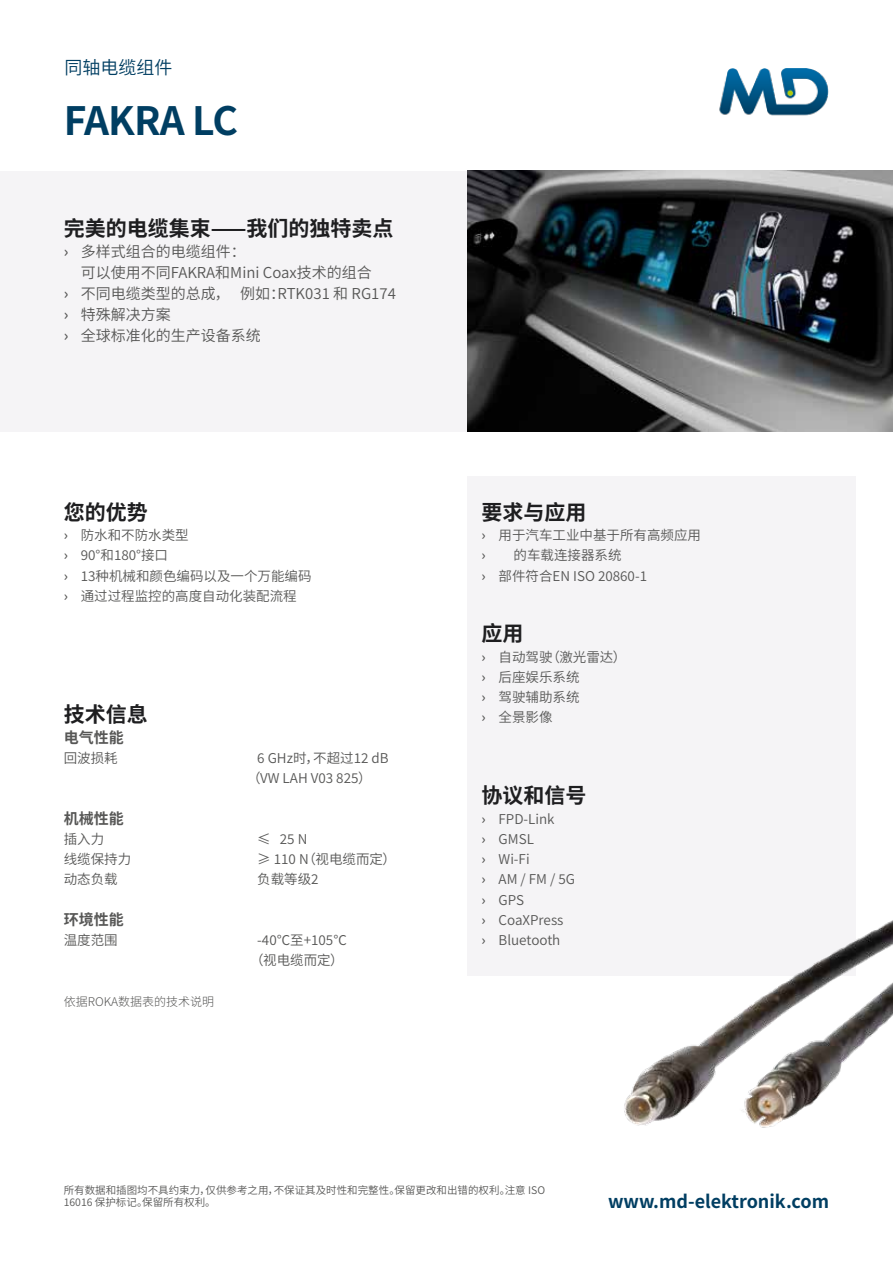
<style>
.page{position:relative;width:893px;height:1263px;background:#fff}
.page>*{position:absolute;margin:0;border:0;box-sizing:border-box;transform-origin:0 0}
.t1{font:700 39px "Source Han Sans CN";letter-spacing:-.03em;color:#003e62}
.t2{font:700 21px "Source Han Sans CN";color:#1e1e20}
.t3{font:700 18px "Source Han Sans CN";color:#003e62}
.t4{font:18px "Source Han Sans CN";color:#003e62}
.t5{font:15px "Source Han Sans CN";color:#575756}
.t6{font:700 15px "Source Han Sans CN";color:#575756}
.t7{font:13.5px/20.2px "Source Han Sans CN";color:#575756}
.t8{font:300 12px "Source Han Sans CN";color:#575756}
.t9{font:10.5px/12.6px "Source Han Sans CN";color:#575756}
.s1{font-weight:500}
</style>
<div class="page">
<div style="left:0;top:171px;width:893px;height:260px;background:#f5f4f6"></div>
<img style="left:719px;top:69px;width:110px;height:47px">
<img style="left:468px;top:171px;width:425px;height:260px">
<div style="left:468px;top:476px;width:388px;height:500px;background:#f5f4f6"></div>
<img style="left:624px;top:920px;width:269px;height:208px">
<h3 class="t4" style="left:65px;top:58px;width:109px">同轴电缆组件</h3>
<h1 class="t1" style="left:64px;top:99px;width:176px">FAKRA LC</h1>
<h2 class="t2" style="left:64px;top:217px;width:331px">完美的电缆集束——我们的独特卖点</h2>
<p class="t5" style="left:64px;top:243px;width:184px"><span class="s1">›</span> 多样式组合的电缆组件：</p>
<p class="t5" style="left:81px;top:264px;width:293px">可以使用不同FAKRA和Mini Coax技术的组合</p>
<p class="t5" style="left:64px;top:285px;width:334px"><span class="s1">›</span> 不同电缆类型的总成， 例如：RTK031 和 RG174</p>
<p class="t5" style="left:64px;top:306px;width:109px"><span class="s1">›</span> 特殊解决方案</p>
<p class="t5" style="left:64px;top:327px;width:199px"><span class="s1">›</span> 全球标准化的生产设备系统</p>
<h2 class="t2" style="left:64px;top:500px;width:85px">您的优势</h2>
<p class="t7" style="left:64px;top:525px;width:249px"><span class="s1">›</span> 防水和不防水类型<br><span class="s1">›</span> 90°和180°接口<br><span class="s1">›</span> 13种机械和颜色编码以及一个万能编码<span class="s1">›</span> 通过过程监控的高度自动化装配流程</p>
<h2 class="t2" style="left:64px;top:703px;width:85px">技术信息</h2>
<p class="t6" style="left:64px;top:729px;width:61px">电气性能</p>
<p class="t7" style="left:64px;top:748px;width:55px">回波损耗</p>
<p class="t7" style="left:247px;top:748px;width:143px;text-indent:10px">6 GHz时，不超过12 dB（VW LAH V03 825）</p>
<p class="t6" style="left:64px;top:810px;width:61px">机械性能</p>
<p class="t7" style="left:64px;top:829px;width:42px">插入力</p>
<p class="t7" style="left:257px;top:829px;width:52px">≤ 25 N</p>
<p class="t7" style="left:64px;top:849px;width:69px">线缆保持力</p>
<p class="t7" style="left:257px;top:849px;width:140px">≥ 110 N（视电缆而定）</p>
<p class="t7" style="left:64px;top:869px;width:55px">动态负载</p>
<p class="t7" style="left:257px;top:869px;width:63px">负载等级2</p>
<p class="t6" style="left:64px;top:911px;width:61px">环境性能</p>
<p class="t7" style="left:64px;top:930px;width:55px">温度范围</p>
<p class="t7" style="left:250px;top:930px;width:98px;text-align:center">-40℃至+105℃（视电缆而定）</p>
<p class="t8" style="left:64px;top:995px;width:152px">依据ROKA数据表的技术说明</p>
<h2 class="t2" style="left:482px;top:500px;width:106px">要求与应用</h2>
<p class="t7" style="left:482px;top:525px;width:221px"><span class="s1">›</span> 用于汽车工业中基于所有高频应用<span class="s1">›</span></p>
<p class="t7" style="left:482px;top:545px;width:167px;text-align:center">的车载连接器系统<br><span class="s1">›</span> 部件符合EN ISO 20860-1</p>
<h2 class="t2" style="left:482px;top:622px;width:43px">应用</h2>
<p class="t7" style="left:482px;top:647px;width:146px"><span class="s1">›</span> 自动驾驶（激光雷达）<span class="s1">›</span> 后座娱乐系统<br><span class="s1">›</span> 驾驶辅助系统<br><span class="s1">›</span> 全景影像</p>
<h2 class="t2" style="left:482px;top:784px;width:106px">协议和信号</h2>
<p class="t7" style="left:482px;top:809px;width:95px"><span class="s1">›</span> FPD-Link<br><span class="s1">›</span> GMSL<br><span class="s1">›</span> Wi-Fi<br><span class="s1">›</span> AM/FM/5G <span class="s1">›</span> GPS<br><span class="s1">›</span> CoaXPress<br><span class="s1">›</span> Bluetooth</p>
<p class="t9" style="left:64px;top:1184px;width:483px">所有数据和插图均不具约束力，仅供参考之用，不保证其及时性和完整性。保留更改和出错的权利。注意 ISO<br>16016 保护标记。保留所有权利。</p>
<h3 class="t3" style="left:608px;top:1192px;width:223px">www.md-elektronik.com</h3>
</div>
